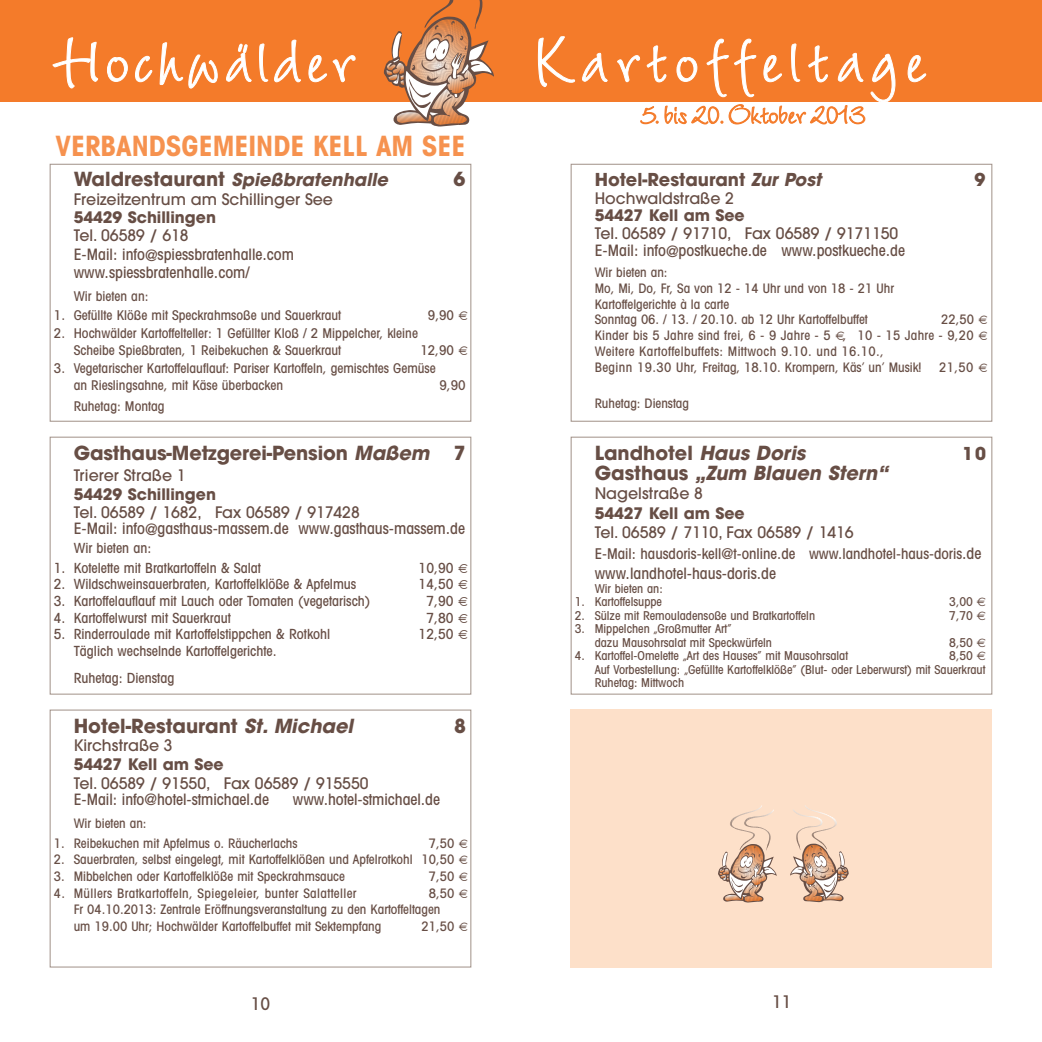
<style>
.page{position:relative;width:1042px;height:1042px;background:#fff}
.page>*{position:absolute;margin:0;border:0;box-sizing:border-box;transform-origin:0 0}
.t1{font:700 condensed 28px "Avant Garde";color:#f6924f}
.t2{font:700 19.25px "Avant Garde";letter-spacing:-.005em;color:#674e45}
.t3{font:italic 700 19.25px "Avant Garde";color:#674e45}
.t4{font:italic 700 17.68px "Avant Garde";color:#674e45}
.t5{font:700 17.68px "Avant Garde";color:#674e45}
.t6{font:500 condensed 17.5px "Avant Garde";color:#674e45}
.t7{font:500 condensed 15.75px/18.4px "Avant Garde";color:#674e45}
.t8{font:500 15.75px "Avant Garde";color:#674e45}
.t9{font:700 15.75px "Avant Garde";color:#674e45}
.t10{font:500 condensed 14.88px "Avant Garde";color:#674e45}
.t11{font:500 condensed 14px/27.1px "Avant Garde";color:#674e45}
.t12{font:500 condensed 13.47px/17.5px "Avant Garde";color:#674e45}
.t13{font:500 condensed 13.12px/15.8px "Avant Garde";color:#674e45}
.t14{font:500 condensed 13.12px "Avant Garde";letter-spacing:.03em;color:#674e45}
.t15{font:500 condensed 12.25px/13.5px "Avant Garde";color:#674e45}
.s1{font-style:normal;font-size:19.25px}
.s2{font-style:italic}
.s3{font-style:normal}
.s4{font-size:15.75px}
.s5{font-family:"Euro Sans";font-weight:400;font-stretch:normal}
</style>
<div class="page">
<svg style="left:49px;top:436px;width:423px;height:532px"></svg>
<div style="left:0;top:0;width:1042px;height:102px;background:#f47b2a"></div>
<svg style="left:384px;top:0;width:110px;height:126px"></svg>
<svg style="left:52px;top:37px;width:46px;height:52px"></svg>
<svg style="left:107px;top:57px;width:21px;height:25px"></svg>
<svg style="left:135px;top:56px;width:18px;height:26px"></svg>
<svg style="left:159px;top:42px;width:59px;height:47px"></svg>
<svg style="left:226px;top:43px;width:26px;height:39px"></svg>
<svg style="left:259px;top:43px;width:9px;height:39px"></svg>
<svg style="left:274px;top:39px;width:27px;height:44px"></svg>
<svg style="left:308px;top:55px;width:48px;height:28px"></svg>
<svg style="left:538px;top:36px;width:37px;height:51px"></svg>
<svg style="left:582px;top:53px;width:26px;height:29px"></svg>
<svg style="left:907px;top:55px;width:19px;height:27px"></svg>
<svg style="left:617px;top:38px;width:279px;height:87px"></svg>
<div style="left:50px;top:164px;width:421px;height:258px;border:1px solid #a5968d"></div>
<div style="left:570px;top:164px;width:422px;height:258px;border:1px solid #a5968d"></div>
<div style="left:570px;top:709px;width:422px;height:258px;background:#fde0c9"></div>
<div style="left:570px;top:437px;width:422px;height:257px;border:1px solid #a5968d"></div>
<svg style="left:718px;top:805px;width:58px;height:97px"></svg>
<svg style="left:790px;top:805px;width:59px;height:97px"></svg>
<svg style="left:459px;top:839px;width:8px;height:8px"></svg>
<svg style="left:459px;top:856px;width:8px;height:8px"></svg>
<svg style="left:459px;top:872px;width:8px;height:9px"></svg>
<svg style="left:459px;top:889px;width:8px;height:8px"></svg>
<svg style="left:459px;top:922px;width:8px;height:9px"></svg>
<svg style="left:458px;top:564px;width:9px;height:9px"></svg>
<svg style="left:458px;top:580px;width:9px;height:9px"></svg>
<svg style="left:458px;top:597px;width:9px;height:9px"></svg>
<svg style="left:458px;top:613px;width:9px;height:9px"></svg>
<svg style="left:458px;top:630px;width:9px;height:9px"></svg>
<h1 class="t1" style="left:55px;top:136px;width:411px">VERBANDSGEMEINDE KELL AM SEE</h1>
<h3 class="t4" style="left:74px;top:173px;width:319px"><span class="s1">Wa l d re st a u r a n t</span> Spießbratenhalle</h3>
<h2 class="t2" style="left:453px;top:172px;width:13px">6</h2>
<p class="t8" style="left:74px;top:193px;width:261px">Freizeitzentrum am Schillinger See</p>
<p class="t9" style="left:74px;top:211px;width:144px">54429 Schillingen</p>
<p class="t8" style="left:74px;top:230px;width:116px">Tel. 06589 / 618</p>
<p class="t7" style="left:74px;top:246px;width:222px">E-Mail: info@spiessbratenhalle.com www.spiessbratenhalle.com/</p>
<p class="t12" style="left:74px;top:288px;width:76px">Wir bieten an:</p>
<p class="t12" style="left:54px;top:308px;width:289px">1. Gefüllte Klöße mit Speckrahmsoße und Sauerkraut</p>
<p class="t12" style="left:428px;top:308px;width:28px">9,90</p>
<p class="t12" style="left:74px;top:325px;width:346px;text-indent:-20px">2. Hochwälder Kartoffelteller: 1 Gefüllter Kloß / 2 Mippelcher, kleine<br>Scheibe Spießbraten, 1 Reibekuchen &amp; Sauerkraut</p>
<p class="t12" style="left:420px;top:343px;width:35px">12,90</p>
<p class="t12" style="left:74px;top:360px;width:364px;text-indent:-20px">3. Vegetarischer Kartoffelauflauf: Pariser Kartoffeln, gemischtes Gemüse an Rieslingsahne, mit Käse überbacken</p>
<p class="t12" style="left:439px;top:378px;width:28px">9,90</p>
<p class="t12" style="left:74px;top:399px;width:92px">Ruhetag: Montag</p>
<h2 class="t2" style="left:74px;top:446px;width:393px">Gasthaus-Metzgerei-Pension <span class="s2">Maßem</span> 7</h2>
<p class="t8" style="left:74px;top:469px;width:113px">Trierer Straße 1</p>
<p class="t9" style="left:74px;top:488px;width:144px">54429 Schillingen</p>
<p class="t8" style="left:74px;top:507px;width:288px">Tel. 06589 / 1682, Fax 06589 / 917428</p>
<p class="t7" style="left:74px;top:521px;width:393px">E-Mail: info@gasthaus-massem.de www.gasthaus-massem.de</p>
<p class="t11" style="left:74px;top:536px;width:79px">Wir bieten an:</p>
<p class="t11" style="left:54px;top:555px;width:209px">1. Kotelette mit Bratkartoffeln &amp; Salat</p>
<p class="t11" style="left:418px;top:555px;width:37px">10,90</p>
<p class="t11" style="left:54px;top:572px;width:304px">2. Wildschweinsauerbraten, Kartoffelklöße &amp; Apfelmus</p>
<p class="t11" style="left:418px;top:572px;width:37px">14,50</p>
<p class="t11" style="left:54px;top:589px;width:318px">3. Kartoffelauflauf mit Lauch oder Tomaten (vegetarisch)</p>
<p class="t11" style="left:426px;top:589px;width:29px">7,90</p>
<p class="t11" style="left:54px;top:605px;width:178px">4. Kartoffelwurst mit Sauerkraut</p>
<p class="t11" style="left:426px;top:605px;width:29px">7,80</p>
<p class="t11" style="left:54px;top:622px;width:278px">5. Rinderroulade mit Kartoffelstippchen &amp; Rotkohl</p>
<p class="t11" style="left:418px;top:622px;width:37px">12,50</p>
<p class="t11" style="left:74px;top:638px;width:204px">Täglich wechselnde Kartoffelgerichte.<br>Ruhetag: Dienstag</p>
<h2 class="t2" style="left:74px;top:719px;width:284px">Hotel-Restaurant <span class="s2">St. Michael</span></h2>
<h2 class="t2" style="left:454px;top:719px;width:13px">8</h2>
<p class="t8" style="left:74px;top:740px;width:101px">Kirchstraße 3</p>
<p class="t9" style="left:74px;top:758px;width:152px">54427 Kell am See</p>
<p class="t8" style="left:74px;top:777px;width:296px">Tel. 06589 / 91550, Fax 06589 / 915550</p>
<p class="t7" style="left:74px;top:791px;width:197px">E-Mail: info@hotel-stmichael.de</p>
<p class="t7" style="left:293px;top:791px;width:149px">www.hotel-stmichael.de</p>
<p class="t13" style="left:74px;top:817px;width:74px">Wir bieten an:</p>
<p class="t13" style="left:54px;top:836px;width:245px">1. Reibekuchen mit Apfelmus o. Räucherlachs</p>
<p class="t13" style="left:429px;top:836px;width:27px">7,50</p>
<p class="t13" style="left:54px;top:853px;width:402px">2. Sauerbraten, selbst eingelegt, mit Kartoffelklößen und Apfelrotkohl 10,50</p>
<p class="t13" style="left:54px;top:869px;width:292px">3. Mibbelchen oder Kartoffelklöße mit Speckrahmsauce</p>
<p class="t13" style="left:429px;top:869px;width:27px">7,50</p>
<p class="t14" style="left:54px;top:888px;width:304px">4. Müllers Bratkartoffeln, Spiegeleier, bunter Salatteller</p>
<p class="t13" style="left:74px;top:886px;width:382px;line-height:16.6px;text-indent:355px">8,50<br>Fr 04.10.2013: Zentrale Eröffnungsveranstaltung zu den Kartoffeltagen um 19.00 Uhr; Hochwälder Kartoffelbuffet mit Sektempfang</p>
<p class="t13" style="left:421px;top:919px;width:34px">21,50</p>
<h3 class="t6" style="left:251px;top:997px;width:21px">10</h3>
<h3 class="t5" style="left:595px;top:173px;width:231px">Hotel-Restaurant <span class="s2">Zur Post</span></h3>
<h3 class="t5" style="left:974px;top:173px;width:12px">9</h3>
<p class="t8" style="left:595px;top:192px;width:141px">Hochwaldstraße 2</p>
<p class="t9" style="left:595px;top:209px;width:152px">54427 Kell am See</p>
<p class="t8" style="left:595px;top:227px;width:305px">Tel. 06589 / 91710, Fax 06589 / 9171150</p>
<p class="t7" style="left:595px;top:243px;width:312px">E-Mail: info@postkueche.de www.postkueche.de</p>
<p class="t13" style="left:595px;top:266px;width:301px">Wir bieten an:<br>Mo, Mi, Do, Fr, Sa von 12 - 14 Uhr und von 18 - 21 Uhr Kartoffelgerichte à la carte<br>Sonntag 06. / 13. / 20.10. ab 12 Uhr Kartoffelbuffet</p>
<p class="t13" style="left:595px;top:313px;width:381px;text-indent:346px">22,50<br>Kinder bis 5 Jahre sind frei, 6 - 9 Jahre - 5 , 10 - 15 Jahre - 9,20<br>Weitere Kartoffelbuffets: Mittwoch 9.10. und 16.10.,<br>Beginn 19.30 Uhr, Freitag, 18.10. Krompern, Käs’ un’ Musik!</p>
<p class="t13" style="left:939px;top:360px;width:36px">21,50</p>
<p class="t13" style="left:595px;top:397px;width:96px">Ruhetag: Dienstag</p>
<h2 class="t2" style="left:595px;top:446px;width:216px">Landhotel <span class="s2">Haus Doris</span></h2>
<h3 class="t5" style="left:962px;top:447px;width:25px">10</h3>
<h2 class="t3" style="left:595px;top:465px;width:298px"><span class="s3">G a st h a u s</span> „Zum Blauen Stern“</h2>
<p class="t8" style="left:595px;top:488px;width:110px">Nagelstraße 8</p>
<p class="t9" style="left:595px;top:507px;width:152px">54427 Kell am See</p>
<p class="t8" style="left:595px;top:527px;width:260px">Tel. 06589 / 7110, Fax 06589 / 1416</p>
<p class="t10" style="left:595px;top:548px;width:388px">E-Mail: hausdoris-kell@t-online.de www.landhotel-haus-doris<span class="s4">.de</span></p>
<p class="t7" style="left:595px;top:565px;width:183px">www.landhotel-haus-doris.de</p>
<p class="t15" style="left:595px;top:583px;width:70px">Wir bieten an:</p>
<p class="t15" style="left:575px;top:596px;width:89px">1. Kartoffelsuppe</p>
<p class="t15" style="left:949px;top:596px;width:38px">3,00 <span class="s5">€</span></p>
<p class="t15" style="left:575px;top:610px;width:242px">2. Sülze mit Remouladensoße und Bratkartoffeln</p>
<p class="t15" style="left:949px;top:610px;width:38px">7,70 <span class="s5">€</span></p>
<p class="t15" style="left:595px;top:623px;width:179px;text-indent:-20px">3. Mippelchen „Großmutter Art”<br>dazu Mausohrsalat mit Speckwürfeln</p>
<p class="t15" style="left:949px;top:637px;width:38px">8,50 <span class="s5">€</span></p>
<p class="t15" style="left:575px;top:650px;width:275px">4. Kartoffel-Omelette „Art des Hauses” mit Mausohrsalat</p>
<p class="t15" style="left:595px;top:650px;width:393px;text-align:justify;text-indent:354px">8,50 <span class="s5">€ </span>Auf Vorbestellung: „Gefüllte Kartoffelklöße” (Blut- oder Leberwurst) mit Sauerkraut Ruhetag: Mittwoch</p>
<h3 class="t6" style="left:772px;top:996px;width:21px">11</h3>
</div>
